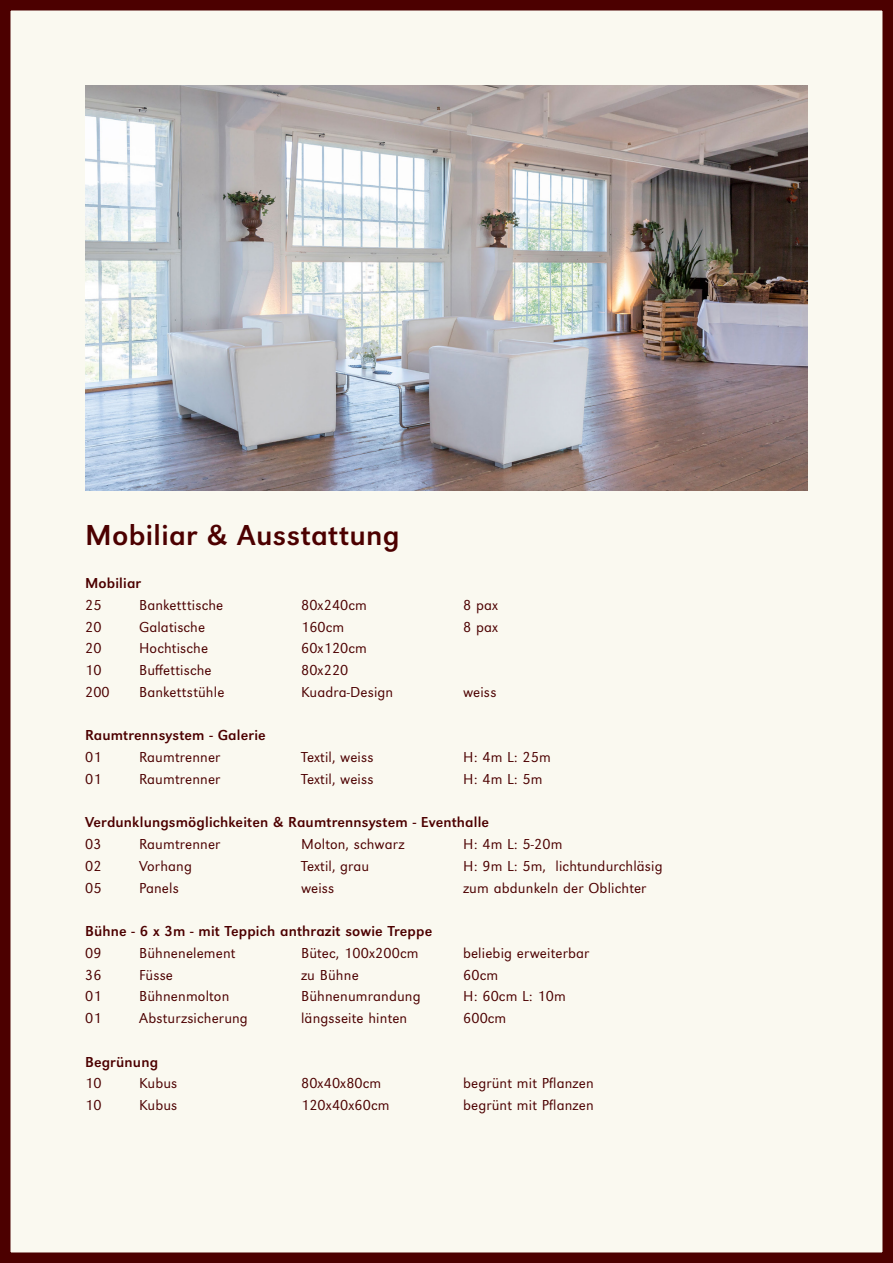
<style>
.page{position:relative;width:893px;height:1263px;background:#faf9f0}
.page>*{position:absolute;margin:0;border:0;box-sizing:border-box;transform-origin:0 0}
.Untertitel{font:30px "URW Grotesk";letter-spacing:.01em;color:#4c0000}
.Untertitel-2{font:300 15px "URW Grotesk";letter-spacing:.01em;color:#4c0000}
.Untertitel-3{font:15px "URW Grotesk";letter-spacing:.01em;color:#4c0000}
</style>
<div class="page">
<div style="left:0;top:0;width:893px;height:1263px;border:10px solid #4c0000"></div>
<img style="left:85px;top:85px;width:723px;height:405px">
<p class="Untertitel" style="left:85px;top:517px;width:316px">Mobiliar &amp; Ausstattung</p>
<p class="Untertitel-3" style="left:85px;top:574px;width:58px">Mobiliar</p>
<p class="Untertitel-2" style="left:85px;top:596px;width:18px">25</p>
<p class="Untertitel-2" style="left:139px;top:596px;width:86px">Banketttische</p>
<p class="Untertitel-2" style="left:301px;top:596px;width:67px">80x240cm</p>
<p class="Untertitel-2" style="left:463px;top:596px;width:37px">8 pax</p>
<p class="Untertitel-2" style="left:85px;top:618px;width:18px">20</p>
<p class="Untertitel-2" style="left:139px;top:618px;width:68px">Galatische</p>
<p class="Untertitel-2" style="left:301px;top:618px;width:45px">160cm</p>
<p class="Untertitel-2" style="left:463px;top:618px;width:37px">8 pax</p>
<p class="Untertitel-2" style="left:85px;top:640px;width:18px">20</p>
<p class="Untertitel-2" style="left:139px;top:640px;width:71px">Hochtische</p>
<p class="Untertitel-2" style="left:301px;top:640px;width:67px">60x120cm</p>
<p class="Untertitel-2" style="left:85px;top:661px;width:18px">10</p>
<p class="Untertitel-2" style="left:139px;top:661px;width:74px">Buffettische</p>
<p class="Untertitel-2" style="left:301px;top:661px;width:49px">80x220</p>
<p class="Untertitel-2" style="left:85px;top:683px;width:26px">200</p>
<p class="Untertitel-2" style="left:139px;top:683px;width:87px">Bankettstühle</p>
<p class="Untertitel-2" style="left:301px;top:683px;width:94px">Kuadra-Design</p>
<p class="Untertitel-2" style="left:463px;top:683px;width:35px">weiss</p>
<p class="Untertitel-3" style="left:85px;top:727px;width:182px">Raumtrennsystem - Galerie</p>
<p class="Untertitel-2" style="left:85px;top:748px;width:18px">01</p>
<p class="Untertitel-2" style="left:139px;top:748px;width:83px">Raumtrenner</p>
<p class="Untertitel-2" style="left:301px;top:748px;width:74px">Textil, weiss</p>
<p class="Untertitel-2" style="left:463px;top:748px;width:89px">H: 4m L: 25m</p>
<p class="Untertitel-2" style="left:85px;top:770px;width:18px">01</p>
<p class="Untertitel-2" style="left:139px;top:770px;width:83px">Raumtrenner</p>
<p class="Untertitel-2" style="left:301px;top:770px;width:74px">Textil, weiss</p>
<p class="Untertitel-2" style="left:463px;top:770px;width:81px">H: 4m L: 5m</p>
<p class="Untertitel-3" style="left:85px;top:814px;width:406px">Verdunklungsmöglichkeiten &amp; Raumtrennsystem - Eventhalle</p>
<p class="Untertitel-2" style="left:85px;top:835px;width:18px">03</p>
<p class="Untertitel-2" style="left:139px;top:835px;width:83px">Raumtrenner</p>
<p class="Untertitel-2" style="left:301px;top:835px;width:105px">Molton, schwarz</p>
<p class="Untertitel-2" style="left:463px;top:835px;width:101px">H: 4m L: 5-20m</p>
<p class="Untertitel-2" style="left:85px;top:857px;width:18px">02</p>
<p class="Untertitel-2" style="left:139px;top:857px;width:54px">Vorhang</p>
<p class="Untertitel-2" style="left:301px;top:857px;width:70px">Textil, grau</p>
<p class="Untertitel-2" style="left:463px;top:857px;width:201px">H: 9m L: 5m, lichtundurchläsig</p>
<p class="Untertitel-2" style="left:85px;top:879px;width:18px">05</p>
<p class="Untertitel-2" style="left:139px;top:879px;width:41px">Panels</p>
<p class="Untertitel-2" style="left:301px;top:879px;width:35px">weiss</p>
<p class="Untertitel-2" style="left:463px;top:879px;width:185px">zum abdunkeln der Oblichter</p>
<p class="Untertitel-3" style="left:85px;top:922px;width:349px">Bühne - 6 x 3m - mit Teppich anthrazit sowie Treppe</p>
<p class="Untertitel-2" style="left:85px;top:944px;width:18px">09</p>
<p class="Untertitel-2" style="left:139px;top:944px;width:98px">Bühnenelement</p>
<p class="Untertitel-2" style="left:301px;top:944px;width:119px">Bütec, 100x200cm</p>
<p class="Untertitel-2" style="left:463px;top:944px;width:128px">beliebig erweiterbar</p>
<p class="Untertitel-2" style="left:85px;top:966px;width:18px">36</p>
<p class="Untertitel-2" style="left:139px;top:966px;width:35px">Füsse</p>
<p class="Untertitel-2" style="left:301px;top:966px;width:59px">zu Bühne</p>
<p class="Untertitel-2" style="left:463px;top:966px;width:37px">60cm</p>
<p class="Untertitel-2" style="left:85px;top:988px;width:18px">01</p>
<p class="Untertitel-2" style="left:139px;top:988px;width:92px">Bühnenmolton</p>
<p class="Untertitel-2" style="left:301px;top:988px;width:121px">Bühnenumrandung</p>
<p class="Untertitel-2" style="left:463px;top:988px;width:104px">H: 60cm L: 10m</p>
<p class="Untertitel-2" style="left:85px;top:1009px;width:18px">01</p>
<p class="Untertitel-2" style="left:139px;top:1009px;width:110px">Absturzsicherung</p>
<p class="Untertitel-2" style="left:301px;top:1009px;width:108px">längsseite hinten</p>
<p class="Untertitel-2" style="left:463px;top:1009px;width:45px">600cm</p>
<p class="Untertitel-3" style="left:85px;top:1053px;width:75px">Begrünung</p>
<p class="Untertitel-2" style="left:85px;top:1075px;width:18px">10</p>
<p class="Untertitel-2" style="left:139px;top:1075px;width:40px">Kubus</p>
<p class="Untertitel-2" style="left:301px;top:1075px;width:82px">80x40x80cm</p>
<p class="Untertitel-2" style="left:463px;top:1075px;width:132px">begrünt mit Pflanzen</p>
<p class="Untertitel-2" style="left:85px;top:1096px;width:18px">10</p>
<p class="Untertitel-2" style="left:139px;top:1096px;width:40px">Kubus</p>
<p class="Untertitel-2" style="left:301px;top:1096px;width:90px">120x40x60cm</p>
<p class="Untertitel-2" style="left:463px;top:1096px;width:132px">begrünt mit Pflanzen</p>
</div>
